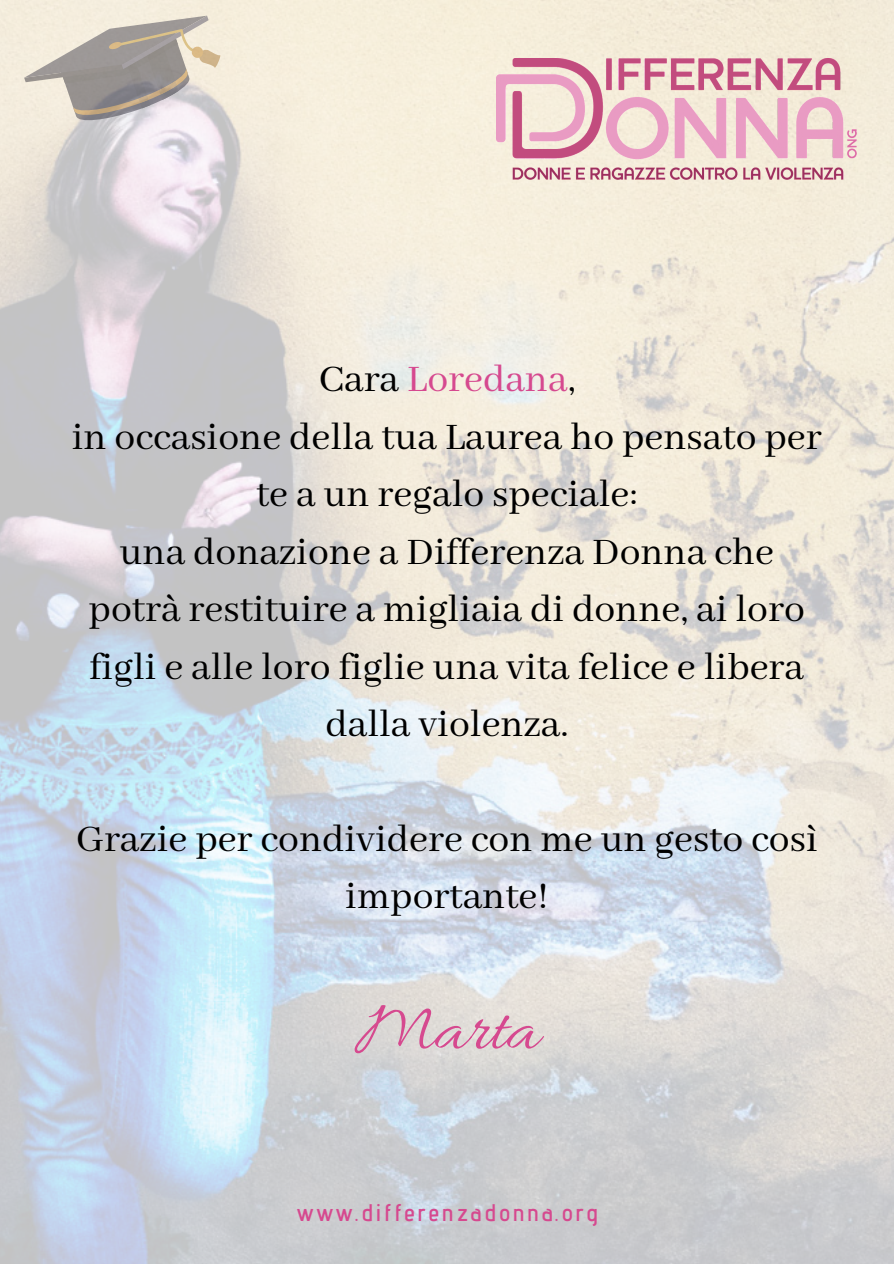
<style>
.page{position:relative;width:894px;height:1264px;background:#fff}
.page>*{position:absolute;margin:0;border:0;box-sizing:border-box;transform-origin:0 0}
.t1{font:72px "Allura";color:#d6498f}
.t2{font:41.7px/57.4px "Abhaya Libre";color:#000;text-align:center}
.t3{font:600 24px "Advent Pro";letter-spacing:.105em;color:#d6498f}
.s1{color:#d6498f}
</style>
<div class="page">
<img style="left:0;top:0;width:893px;height:1263px">
<svg style="left:23px;top:0;width:201px;height:163px;background:#d2ccc5"></svg>
<img style="left:497px;top:59px;width:359px;height:120px">
<p class="t2" style="left:72px;top:352px;width:751px">Cara <span class="s1">Loredana</span>,<br>in occasione della tua Laurea ho pensato per te a un regalo speciale:<br>una donazione a Differenza Donna che potrà restituire a migliaia di donne, ai loro figli e alle loro figlie una vita felice e libera dalla violenza.</p>
<p class="t2" style="left:76px;top:811px;width:743px">Grazie per condividere con me un gesto così importante!</p>
<h1 class="t1" style="left:355px;top:989px;width:185px">Marta</h1>
<p class="t3" style="left:296px;top:1197px;width:302px">www.differenzadonna.org</p>
</div>
